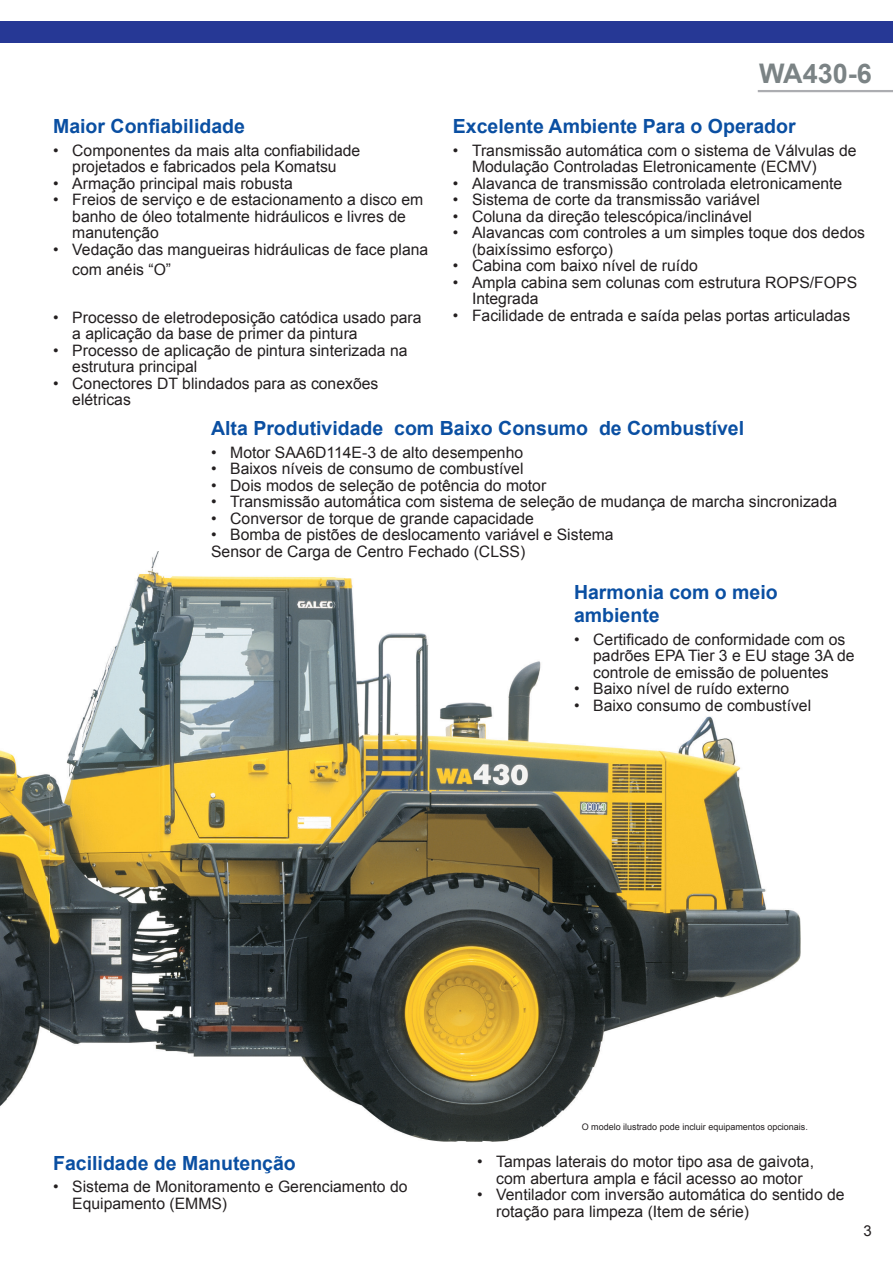
<style>
.page{position:relative;width:893px;height:1263px;background:#fff}
.page>*{position:absolute;margin:0;border:0;box-sizing:border-box;transform-origin:0 0}
.t1{font:700 27px "Arial";color:#7b8385}
.TEXTO_13_BOLD_AZUL{font:700 19.5px "Arial";color:#0a4fa2}
.TEXTO_PRETO_11_COM_T{font:15.75px/16.5px "Arial";color:#231f20}
.t2{font:15px "Arial";color:#231f20}
.texto{font:9px "Arial";color:#231f20}
</style>
<div class="page">
<hr style="left:758px;top:90px;width:135px;height:2px;background:#acadb1">
<div style="left:0;top:21px;width:893px;height:21px;background:#263895"></div>
<img style="left:49px;top:551px;width:751px;height:590px">
<img style="left:0;top:750px;width:49px;height:357px">
<p class="TEXTO_13_BOLD_AZUL" style="left:53px;top:113px;width:193px">Maior Confiabilidade</p>
<p class="TEXTO_PRETO_11_COM_T" style="left:53px;top:142px;width:309px;text-align:center">• Componentes da mais alta confiabilidade projetados e fabricados pela Komatsu</p>
<p class="TEXTO_PRETO_11_COM_T" style="left:53px;top:175px;width:241px">• Armação principal mais robusta</p>
<p class="TEXTO_PRETO_11_COM_T" style="left:72px;top:192px;width:353px;text-indent:-19px">• Freios de serviço e de estacionamento a disco em banho de óleo totalmente hidráulicos e livres de manutenção</p>
<p class="TEXTO_PRETO_11_COM_T" style="left:72px;top:239px;width:358px;line-height:19.8px;text-indent:-19px">• Vedação das mangueiras hidráulicas de face plana com anéis “O”</p>
<p class="TEXTO_PRETO_11_COM_T" style="left:72px;top:309px;width:351px;text-indent:-19px">• Processo de eletrodeposição catódica usado para a aplicação da base de primer da pintura</p>
<p class="TEXTO_PRETO_11_COM_T" style="left:72px;top:342px;width:337px;text-indent:-19px">• Processo de aplicação de pintura sinterizada na estrutura principal</p>
<p class="TEXTO_PRETO_11_COM_T" style="left:72px;top:375px;width:308px;text-indent:-19px">• Conectores DT blindados para as conexões elétricas</p>
<h1 class="t1" style="left:759px;top:56px;width:114px">WA430-6</h1>
<p class="TEXTO_13_BOLD_AZUL" style="left:453px;top:113px;width:344px">Excelente Ambiente Para o Operador</p>
<p class="TEXTO_PRETO_11_COM_T" style="left:472px;top:142px;width:386px;text-indent:-19px">• Transmissão automática com o sistema de Válvulas de<br>Modulação Controladas Eletronicamente (ECMV)</p>
<p class="TEXTO_PRETO_11_COM_T" style="left:453px;top:175px;width:391px">• Alavanca de transmissão controlada eletronicamente</p>
<p class="TEXTO_PRETO_11_COM_T" style="left:453px;top:192px;width:309px">• Sistema de corte da transmissão variável</p>
<p class="TEXTO_PRETO_11_COM_T" style="left:453px;top:208px;width:301px">• Coluna da direção telescópica/inclinável</p>
<p class="TEXTO_PRETO_11_COM_T" style="left:472px;top:225px;width:395px;text-indent:-19px">• Alavancas com controles a um simples toque dos dedos (baixíssimo esforço)</p>
<p class="TEXTO_PRETO_11_COM_T" style="left:453px;top:258px;width:246px">• Cabina com baixo nível de ruído</p>
<p class="TEXTO_PRETO_11_COM_T" style="left:472px;top:274px;width:387px;text-indent:-19px">• Ampla cabina sem colunas com estrutura ROPS/FOPS<br>Integrada</p>
<p class="TEXTO_PRETO_11_COM_T" style="left:453px;top:307px;width:399px">• Facilidade de entrada e saída pelas portas articuladas</p>
<p class="TEXTO_13_BOLD_AZUL" style="left:211px;top:415px;width:535px">Alta Produtividade com Baixo Consumo de Combustível</p>
<p class="TEXTO_PRETO_11_COM_T" style="left:211px;top:444px;width:314px">• Motor SAA6D114E-3 de alto desempenho</p>
<p class="TEXTO_PRETO_11_COM_T" style="left:211px;top:461px;width:314px">• Baixos níveis de consumo de combustível</p>
<p class="TEXTO_PRETO_11_COM_T" style="left:211px;top:477px;width:337px">• Dois modos de seleção de potência do motor</p>
<p class="TEXTO_PRETO_11_COM_T" style="left:211px;top:494px;width:628px">• Transmissão automática com sistema de seleção de mudança de marcha sincronizada</p>
<p class="TEXTO_PRETO_11_COM_T" style="left:211px;top:510px;width:324px">• Conversor de torque de grande capacidade</p>
<p class="TEXTO_PRETO_11_COM_T" style="left:211px;top:527px;width:404px">• Bomba de pistões de deslocamento variável e Sistema</p>
<p class="TEXTO_PRETO_11_COM_T" style="left:211px;top:543px;width:316px">Sensor de Carga de Centro Fechado (CLSS)</p>
<p class="TEXTO_13_BOLD_AZUL" style="left:574px;top:579px;width:205px">Harmonia com o meio</p>
<p class="TEXTO_13_BOLD_AZUL" style="left:574px;top:602px;width:87px">ambiente</p>
<p class="TEXTO_PRETO_11_COM_T" style="left:593px;top:631px;width:263px;text-indent:-19px">• Certificado de conformidade com os padrões EPA Tier 3 e EU stage 3A de controle de emissão de poluentes</p>
<p class="TEXTO_PRETO_11_COM_T" style="left:574px;top:681px;width:217px">• Baixo nível de ruído externo</p>
<p class="TEXTO_PRETO_11_COM_T" style="left:574px;top:697px;width:239px">• Baixo consumo de combustível</p>
<p class="TEXTO_13_BOLD_AZUL" style="left:53px;top:1150px;width:244px">Facilidade de Manutenção</p>
<p class="TEXTO_PRETO_11_COM_T" style="left:72px;top:1179px;width:337px;text-indent:-19px">• Sistema de Monitoramento e Gerenciamento do<br>Equipamento (EMMS)</p>
<p class="texto" style="left:582px;top:1121px;width:228px">O modelo ilustrado pode incluir equipamentos opcionais.</p>
<p class="TEXTO_PRETO_11_COM_T" style="left:477px;top:1153px;width:338px;text-align:center">• Tampas laterais do motor tipo asa de gaivota, com abertura ampla e fácil acesso ao motor</p>
<p class="TEXTO_PRETO_11_COM_T" style="left:496px;top:1186px;width:350px;text-indent:-19px">• Ventilador com inversão automática do sentido de rotação para limpeza (Item de série)</p>
<p class="t2" style="left:863px;top:1221px;width:10px">3</p>
</div>
